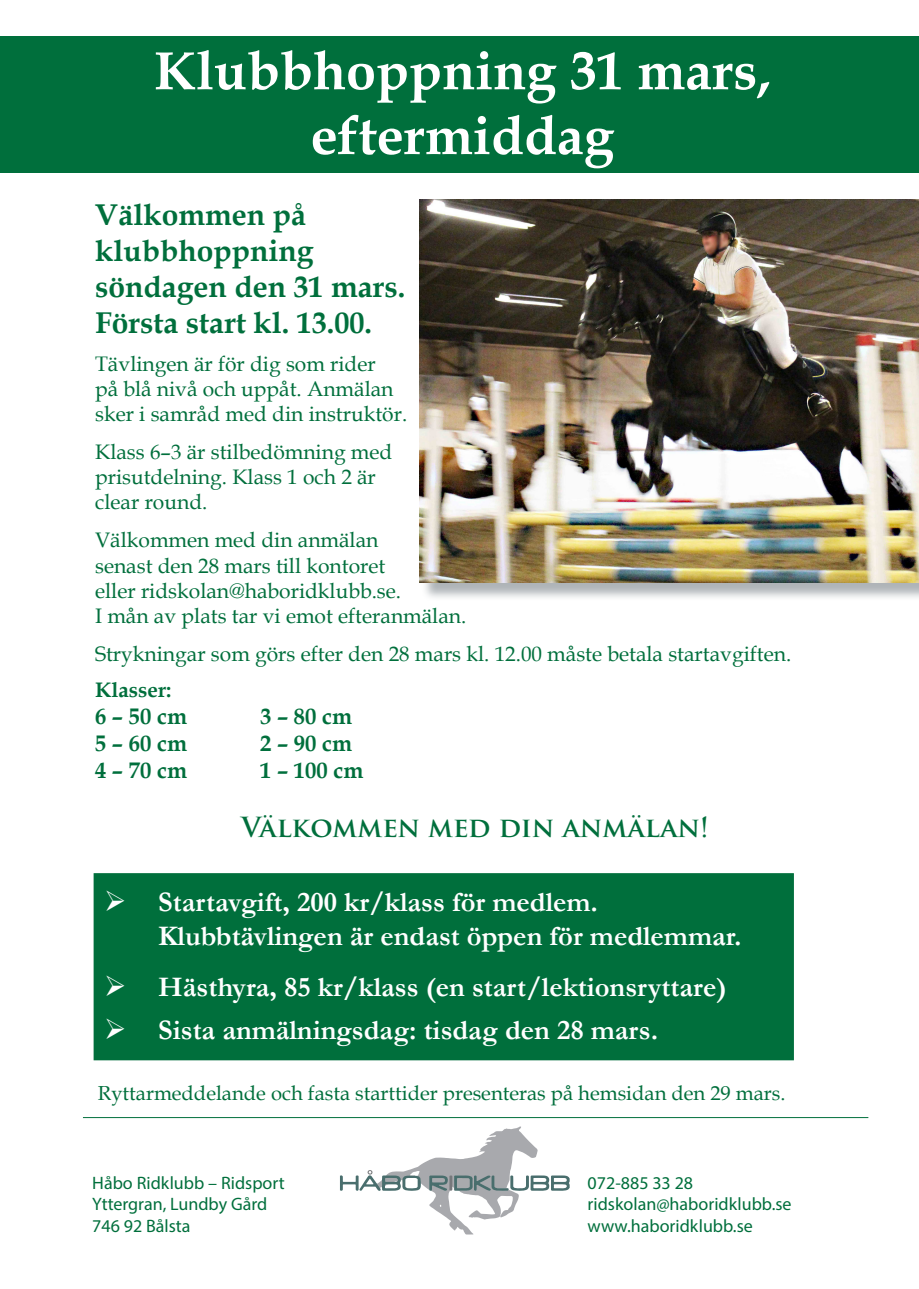
<style>
.page{position:relative;width:919px;height:1289px;background:#fff}
.page>*{position:absolute;margin:0;border:0;box-sizing:border-box;transform-origin:0 0}
.t1{font:700 54px/64.8px "Book Antiqua";color:#fff;text-align:center}
.t2{font:700 30px/36px "Book Antiqua";color:#006f3c}
.t3{font:700 28.5px/34.2px "Garamond";color:#fff}
.t4{font:700 27px "Trajan Pro";color:#006f3c}
.t5{font:700 22.5px "Book Antiqua";color:#006f3c}
.t6{font:21px/25.2px "Book Antiqua";color:#006f3c}
.t7{font:700 21px "Book Antiqua";color:#006f3c}
.t8{font:20.25px "Book Antiqua";color:#006f3c}
.t9{font:18px "Myriad Pro";color:#006f3c}
</style>
<div class="page">
<div style="left:421px;top:202px;width:497px;height:399px;background:#959ca1;opacity:.75"></div>
<img style="left:419px;top:200px;width:499px;height:383px">
<hr style="left:83px;top:1117px;width:785px;height:1px;background:#006f3c">
<div style="left:0;top:36px;width:918px;height:136px;background:#006f3c"></div>
<svg style="left:340px;top:1126px;width:229px;height:109px"></svg>
<div style="left:329px;top:1232px;width:54px;height:35px;background:#fff"></div>
<div style="left:94px;top:873px;width:699px;height:187px;background:#006f3c;border:2px solid #006f3c"></div>
<p class="t1" style="left:154px;top:38px;width:618px">Klubbhoppning 31 mars, eftermiddag</p>
<p class="t2" style="left:95px;top:196px;width:220px">Välkommen på klubbhoppning</p>
<p class="t2" style="left:95px;top:268px;width:311px">söndagen den 31 mars.<br>Första start kl. 13.00.</p>
<p class="t6" style="left:95px;top:350px;width:314px">Tävlingen är för dig som rider<br>på blå nivå och uppåt. Anmälan sker i samråd med din instruktör.</p>
<p class="t6" style="left:95px;top:439px;width:299px">Klass 6–3 är stilbedömning med prisutdelning. Klass 1 och 2 är clear round.</p>
<p class="t6" style="left:95px;top:527px;width:373px">Välkommen med din anmälan<br>senast den 28 mars till kontoret<br>eller ridskolan@haboridklubb.se.<br>I mån av plats tar vi emot efteranmälan.</p>
<p class="t6" style="left:95px;top:640px;width:697px">Strykningar som görs efter den 28 mars kl. 12.00 måste betala startavgiften.</p>
<p class="t7" style="left:95px;top:675px;width:78px">Klasser:</p>
<p class="t5" style="left:95px;top:700px;width:93px">6 – 50 cm</p>
<p class="t5" style="left:260px;top:700px;width:93px">3 – 80 cm</p>
<p class="t5" style="left:95px;top:727px;width:93px">5 – 60 cm</p>
<p class="t5" style="left:260px;top:727px;width:93px">2 – 90 cm</p>
<p class="t5" style="left:95px;top:754px;width:93px">4 – 70 cm</p>
<p class="t5" style="left:260px;top:754px;width:105px">1 – 100 cm</p>
<p class="t4" style="left:241px;top:810px;width:468px">Välkommen med din anmälan!</p>
<p class="t3" style="left:158px;top:884px;width:585px">Startavgift, 200 kr/klass för medlem.<br>Klubbtävlingen är endast öppen för medlemmar.</p>
<p class="t3" style="left:158px;top:970px;width:570px">Hästhyra, 85 kr/klass (en start/lektionsryttare)</p>
<p class="t3" style="left:158px;top:1013px;width:501px">Sista anmälningsdag: tisdag den 28 mars.</p>
<p class="t8" style="left:98px;top:1078px;width:689px">Ryttarmeddelande och fasta starttider presenteras på hemsidan den 29 mars.</p>
<p class="t9" style="left:92px;top:1171px;width:194px">Håbo Ridklubb – Ridsport</p>
<p class="t9" style="left:587px;top:1171px;width:107px">072-885 33 28</p>
<p class="t9" style="left:92px;top:1192px;width:176px">Yttergran, Lundby Gård</p>
<p class="t9" style="left:587px;top:1192px;width:205px">ridskolan@haboridklubb.se</p>
<p class="t9" style="left:92px;top:1214px;width:100px">746 92 Bålsta</p>
<p class="t9" style="left:587px;top:1214px;width:167px">www.haboridklubb.se</p>
</div>
